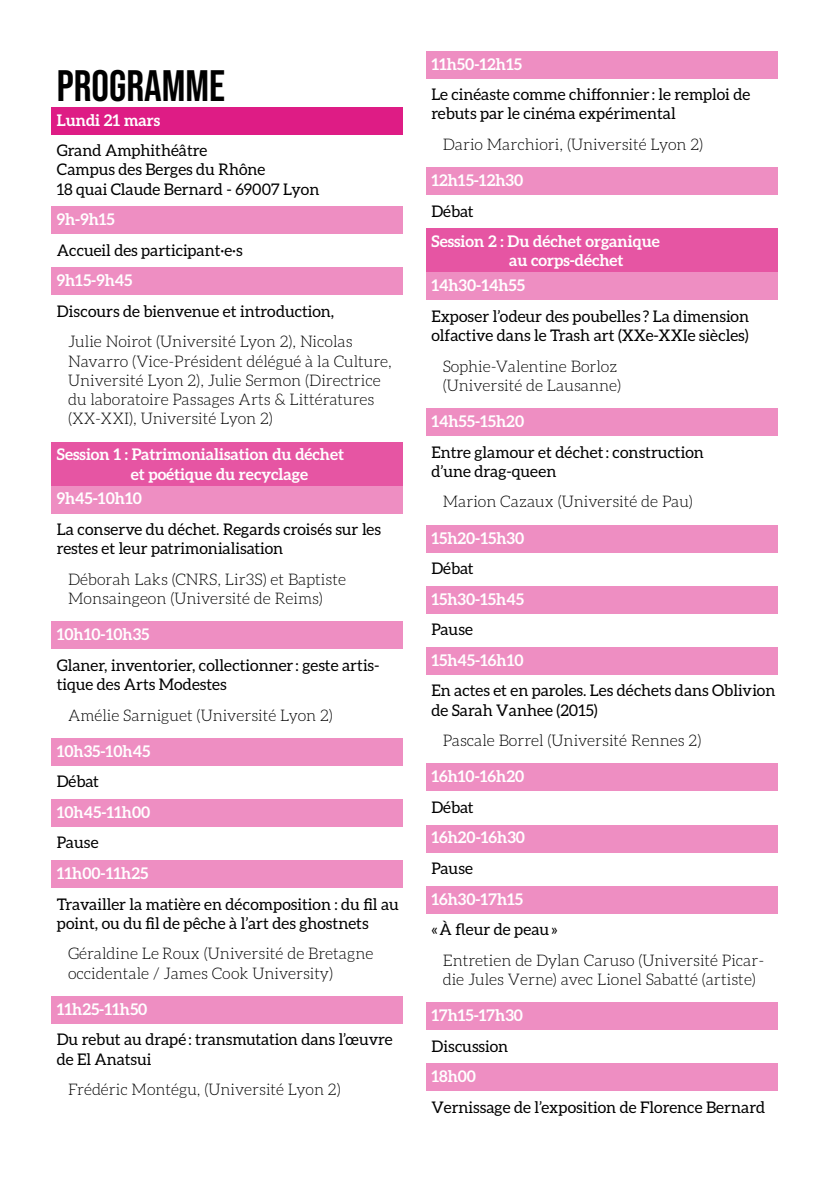
<style>
.page{position:relative;width:840px;height:1191px;background:#fff}
.page>*{position:absolute;margin:0;border:0;box-sizing:border-box;transform-origin:0 0}
.t1{font:700 44px "Bebas Neue Pro";color:#000}
.t2{font:16px/19.2px "Aleo";color:#000}
.t3{font:300 16px/19.2px "Aleo";color:#000}
.t4{font:700 16px/19.2px "Aleo";color:#fff}
</style>
<div class="page">
<div style="left:51px;top:107px;width:352px;height:27px;background:#de1c85"></div>
<div style="left:51px;top:206px;width:352px;height:28px;background:#ee8ec2"></div>
<div style="left:51px;top:268px;width:352px;height:27px;background:#ee8ec2"></div>
<div style="left:51px;top:442px;width:352px;height:46px;background:#e655a3"></div>
<div style="left:51px;top:486px;width:352px;height:27px;background:#ee8ec2"></div>
<div style="left:51px;top:621px;width:352px;height:28px;background:#ee8ec2"></div>
<div style="left:51px;top:738px;width:352px;height:27px;background:#ee8ec2"></div>
<div style="left:51px;top:799px;width:352px;height:27px;background:#ee8ec2"></div>
<div style="left:51px;top:860px;width:352px;height:27px;background:#ee8ec2"></div>
<div style="left:51px;top:996px;width:352px;height:27px;background:#ee8ec2"></div>
<div style="left:425px;top:51px;width:352px;height:27px;background:#ee8ec2"></div>
<div style="left:425px;top:168px;width:352px;height:27px;background:#ee8ec2"></div>
<div style="left:425px;top:229px;width:352px;height:46px;background:#e655a3"></div>
<div style="left:425px;top:273px;width:352px;height:27px;background:#ee8ec2"></div>
<div style="left:425px;top:408px;width:352px;height:28px;background:#ee8ec2"></div>
<div style="left:425px;top:525px;width:352px;height:27px;background:#ee8ec2"></div>
<div style="left:425px;top:586px;width:352px;height:27px;background:#ee8ec2"></div>
<div style="left:425px;top:647px;width:352px;height:27px;background:#ee8ec2"></div>
<div style="left:425px;top:763px;width:352px;height:28px;background:#ee8ec2"></div>
<div style="left:425px;top:825px;width:352px;height:27px;background:#ee8ec2"></div>
<div style="left:425px;top:886px;width:352px;height:27px;background:#ee8ec2"></div>
<div style="left:425px;top:1002px;width:352px;height:27px;background:#ee8ec2"></div>
<div style="left:425px;top:1063px;width:352px;height:28px;background:#ee8ec2"></div>
<h1 class="t1" style="left:57px;top:60px;width:170px">PROGRAMME</h1>
<p class="t4" style="left:57px;top:110px;width:105px">Lundi 21 mars</p>
<p class="t2" style="left:57px;top:141px;width:264px">Grand Amphithéâtre<br>Campus des Berges du Rhône<br>18 quai Claude Bernard - 69007 Lyon</p>
<p class="t4" style="left:57px;top:209px;width:60px">9h-9h15</p>
<p class="t2" style="left:57px;top:240px;width:187px">Accueil des participant·e·s</p>
<p class="t4" style="left:57px;top:270px;width:77px">9h15-9h45</p>
<p class="t2" style="left:57px;top:301px;width:279px">Discours de bienvenue et introduction,</p>
<p class="t3" style="left:68px;top:332px;width:325px">Julie Noirot (Université Lyon 2), Nicolas Navarro (Vice-Président délégué à la Culture, Université Lyon 2), Julie Sermon (Directrice du laboratoire Passages Arts &amp; Littératures (XX-XXI), Université Lyon 2)</p>
<p class="t4" style="left:131px;top:445px;width:215px;text-indent:-74px">Session 1 : Patrimonialisation du déchet et poétique du recyclage</p>
<p class="t4" style="left:57px;top:489px;width:87px">9h45-10h10</p>
<p class="t2" style="left:57px;top:519px;width:325px">La conserve du déchet. Regards croisés sur les restes et leur patrimonialisation</p>
<p class="t3" style="left:68px;top:569px;width:279px">Déborah Laks (CNRS, Lir3S) et Baptiste<br>Monsaingeon (Université de Reims)</p>
<p class="t4" style="left:57px;top:624px;width:94px">10h10-10h35</p>
<p class="t2" style="left:57px;top:655px;width:324px">Glaner, inventorier, collectionner : geste artis&shy;tique des Arts Modestes</p>
<p class="t3" style="left:68px;top:705px;width:266px">Amélie Sarniguet (Université Lyon 2)</p>
<p class="t4" style="left:57px;top:741px;width:95px">10h35-10h45</p>
<p class="t2" style="left:57px;top:772px;width:44px">Débat</p>
<p class="t4" style="left:57px;top:802px;width:95px">10h45-11h00</p>
<p class="t2" style="left:57px;top:833px;width:43px">Pause</p>
<p class="t4" style="left:57px;top:863px;width:93px">11h00-11h25</p>
<p class="t2" style="left:57px;top:894px;width:343px">Travailler la matière en décomposition : du fil au point, ou du fil de pêche à l’art des ghostnets</p>
<p class="t3" style="left:68px;top:944px;width:306px">Géraldine Le Roux (Université de Bretagne occidentale / James Cook University)</p>
<p class="t4" style="left:57px;top:999px;width:92px">11h25-11h50</p>
<p class="t2" style="left:57px;top:1029px;width:337px">Du rebut au drapé : transmutation dans l’œuvre de El Anatsui</p>
<p class="t3" style="left:68px;top:1079px;width:274px">Frédéric Montégu, (Université Lyon 2)</p>
<p class="t4" style="left:431px;top:54px;width:92px">11h50-12h15</p>
<p class="t2" style="left:431px;top:85px;width:320px">Le cinéaste comme chiffonnier : le remploi de rebuts par le cinéma expérimental</p>
<p class="t3" style="left:442px;top:135px;width:262px">Dario Marchiori, (Université Lyon 2)</p>
<p class="t4" style="left:431px;top:170px;width:93px">12h15-12h30</p>
<p class="t2" style="left:431px;top:201px;width:44px">Débat</p>
<p class="t4" style="left:508px;top:232px;width:152px;text-indent:-78px">Session 2 : Du déchet organique au corps-déchet</p>
<p class="t4" style="left:431px;top:276px;width:95px">14h30-14h55</p>
<p class="t2" style="left:431px;top:306px;width:319px">Exposer l’odeur des poubelles ? La dimension olfactive dans le Trash art (XXe-XXIe siècles)</p>
<p class="t3" style="left:442px;top:356px;width:180px">Sophie-Valentine Borloz (Université de Lausanne)</p>
<p class="t4" style="left:431px;top:411px;width:94px">14h55-15h20</p>
<p class="t2" style="left:431px;top:442px;width:274px">Entre glamour et déchet : construction d’une drag-queen</p>
<p class="t3" style="left:442px;top:492px;width:251px">Marion Cazaux (Université de Pau)</p>
<p class="t4" style="left:431px;top:528px;width:94px">15h20-15h30</p>
<p class="t2" style="left:431px;top:558px;width:44px">Débat</p>
<p class="t4" style="left:431px;top:589px;width:94px">15h30-15h45</p>
<p class="t2" style="left:431px;top:620px;width:43px">Pause</p>
<p class="t4" style="left:431px;top:650px;width:94px">15h45-16h10</p>
<p class="t2" style="left:431px;top:681px;width:345px">En actes et en paroles. Les déchets dans Oblivion de Sarah Vanhee (2015)</p>
<p class="t3" style="left:442px;top:731px;width:260px">Pascale Borrel (Université Rennes 2)</p>
<p class="t4" style="left:431px;top:766px;width:94px">16h10-16h20</p>
<p class="t2" style="left:431px;top:797px;width:44px">Débat</p>
<p class="t4" style="left:431px;top:828px;width:95px">16h20-16h30</p>
<p class="t2" style="left:431px;top:858px;width:43px">Pause</p>
<p class="t4" style="left:431px;top:889px;width:93px">16h30-17h15</p>
<p class="t2" style="left:431px;top:919px;width:128px">« À fleur de peau »</p>
<p class="t3" style="left:442px;top:950px;width:323px">Entretien de Dylan Caruso (Université Picar&shy;die Jules Verne) avec Lionel Sabatté (artiste)</p>
<p class="t4" style="left:431px;top:1005px;width:93px">17h15-17h30</p>
<p class="t2" style="left:431px;top:1036px;width:78px">Discussion</p>
<p class="t4" style="left:431px;top:1066px;width:46px">18h00</p>
<p class="t2" style="left:431px;top:1097px;width:335px">Vernissage de l’exposition de Florence Bernard</p>
</div>
